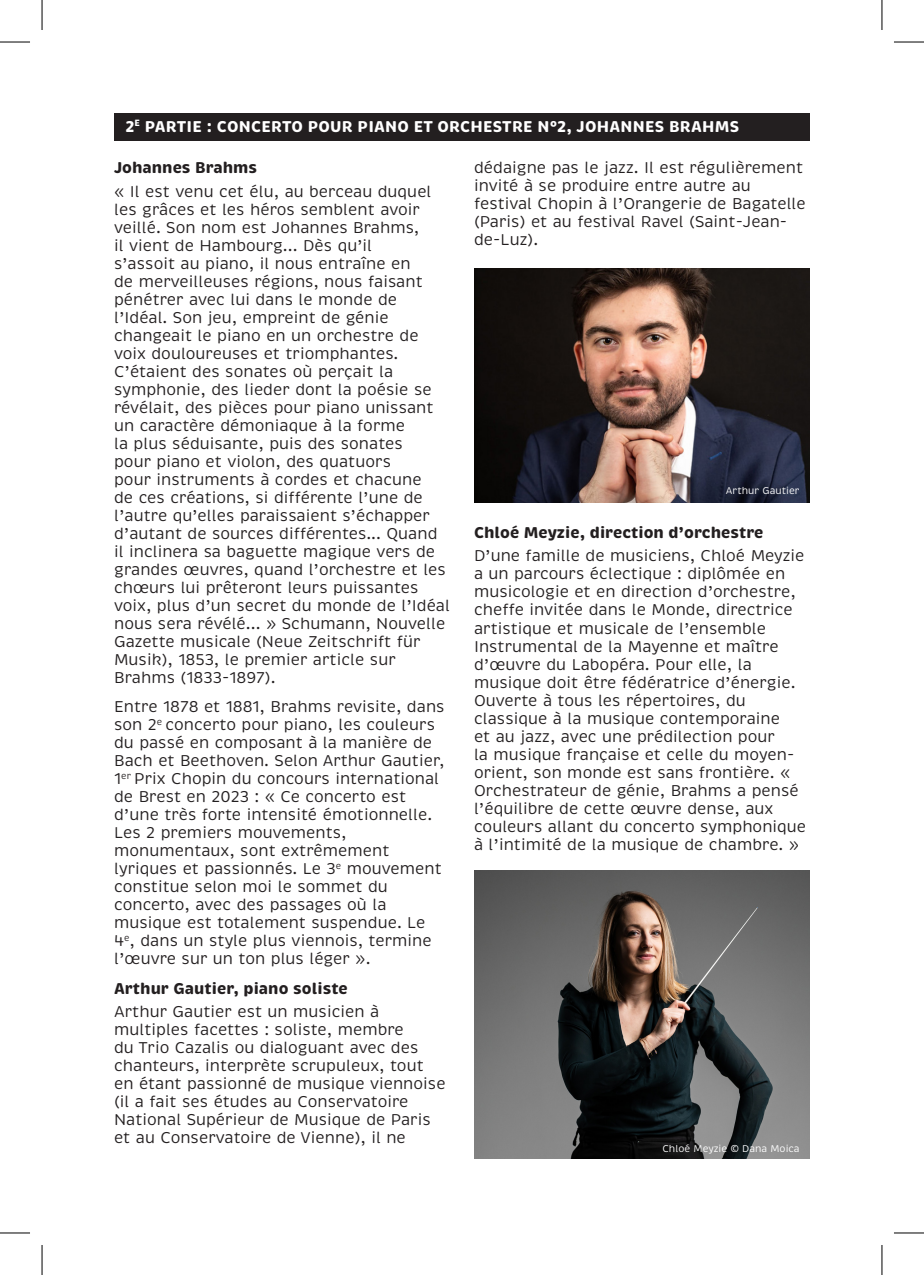
<style>
.page{position:relative;width:924px;height:1275px;background:#fff}
.page>*{position:absolute;margin:0;border:0;box-sizing:border-box;transform-origin:0 0}
.chansons{font:16px/18px "Brevia";color:#231f20}
.chansons-2{font:700 16px "Brevia";color:#231f20}
.Titre_morceaux{font:700 16px "Brevia";letter-spacing:.015em;color:#fff}
.t1{font:10px "Brevia";color:#fff}
</style>
<div class="page">
<img style="left:474px;top:268px;width:335px;height:235px">
<img style="left:474px;top:870px;width:335px;height:288px">
<div style="left:114px;top:113px;width:695px;height:27px;background:#231f20"></div>
<hr style="left:0;top:42px;width:30px;height:1px;background:#000">
<hr style="left:893px;top:42px;width:30px;height:1px;background:#000">
<hr style="left:0;top:1232px;width:30px;height:1px;background:#000">
<hr style="left:893px;top:1232px;width:30px;height:1px;background:#000">
<hr style="left:42px;top:0;width:1px;height:30px;background:#000">
<hr style="left:42px;top:1245px;width:1px;height:30px;background:#000">
<hr style="left:881px;top:0;width:1px;height:30px;background:#000">
<hr style="left:881px;top:1245px;width:1px;height:30px;background:#000">
<p class="Titre_morceaux" style="left:125px;top:116px;width:615px">2<sup>E</sup> PARTIE : CONCERTO POUR PIANO ET ORCHESTRE N°2, JOHANNES BRAHMS</p>
<p class="chansons-2" style="left:114px;top:157px;width:145px">Johannes Brahms</p>
<p class="chansons" style="left:114px;top:182px;width:337px">« Il est venu cet élu, au berceau duquel les grâces et les héros semblent avoir veillé. Son nom est Johannes Brahms,<br>il vient de Hambourg... Dès qu’il<br>s’assoit au piano, il nous entraîne en<br>de merveilleuses régions, nous faisant pénétrer avec lui dans le monde de l’Idéal. Son jeu, empreint de génie changeait le piano en un orchestre de voix douloureuses et triomphantes.<br>C’étaient des sonates où perçait la symphonie, des lieder dont la poésie se révélait, des pièces pour piano unissant un caractère démoniaque à la forme<br>la plus séduisante, puis des sonates<br>pour piano et violon, des quatuors<br>pour instruments à cordes et chacune<br>de ces créations, si différente l’une de l’autre qu’elles paraissaient s’échapper d’autant de sources différentes... Quand il inclinera sa baguette magique vers de grandes œuvres, quand l’orchestre et les chœurs lui prêteront leurs puissantes voix, plus d’un secret du monde de l’Idéal nous sera révélé... » Schumann, Nouvelle Gazette musicale (Neue Zeitschrift für Musik), 1853, le premier article sur Brahms (1833-1897).</p>
<p class="chansons" style="left:114px;top:698px;width:332px">Entre 1878 et 1881, Brahms revisite, dans son 2<sup>e</sup> concerto pour piano, les couleurs du passé en composant à la manière de Bach et Beethoven. Selon Arthur Gautier, 1<sup>er</sup> Prix Chopin du concours international de Brest en 2023 : « Ce concerto est d’une très forte intensité émotionnelle.<br>Les 2 premiers mouvements, monumentaux, sont extrêmement lyriques et passionnés. Le 3<sup>e</sup> mouvement constitue selon moi le sommet du concerto, avec des passages où la musique est totalement suspendue. Le 4<sup>e</sup>, dans un style plus viennois, termine l’œuvre sur un ton plus léger ».</p>
<p class="chansons-2" style="left:114px;top:978px;width:235px">Arthur Gautier, piano soliste</p>
<p class="chansons" style="left:114px;top:1003px;width:333px">Arthur Gautier est un musicien à multiples facettes : soliste, membre<br>du Trio Cazalis ou dialoguant avec des chanteurs, interprète scrupuleux, tout en étant passionné de musique viennoise (il a fait ses études au Conservatoire National Supérieur de Musique de Paris et au Conservatoire de Vienne), il ne</p>
<p class="chansons" style="left:474px;top:159px;width:333px">dédaigne pas le jazz. Il est régulièrement invité à se produire entre autre au festival Chopin à l’Orangerie de Bagatelle (Paris) et au festival Ravel (Saint-Jean&shy;de-Luz).</p>
<p class="t1" style="left:725px;top:484px;width:75px">Arthur Gautier</p>
<p class="chansons-2" style="left:474px;top:522px;width:291px">Chloé Meyzie, direction d’orchestre</p>
<p class="chansons" style="left:474px;top:547px;width:333px">D’une famille de musiciens, Chloé Meyzie a un parcours éclectique : diplômée en musicologie et en direction d’orchestre, cheffe invitée dans le Monde, directrice artistique et musicale de l’ensemble Instrumental de la Mayenne et maître d’œuvre du Labopéra. Pour elle, la musique doit être fédératrice d’énergie.<br>Ouverte à tous les répertoires, du classique à la musique contemporaine<br>et au jazz, avec une prédilection pour<br>la musique française et celle du moyen&shy;orient, son monde est sans frontière. « Orchestrateur de génie, Brahms a pensé l’équilibre de cette œuvre dense, aux couleurs allant du concerto symphonique à l’intimité de la musique de chambre. »</p>
<p class="t1" style="left:662px;top:1142px;width:139px">Chloé Meyzie © Dana Moica</p>
</div>
